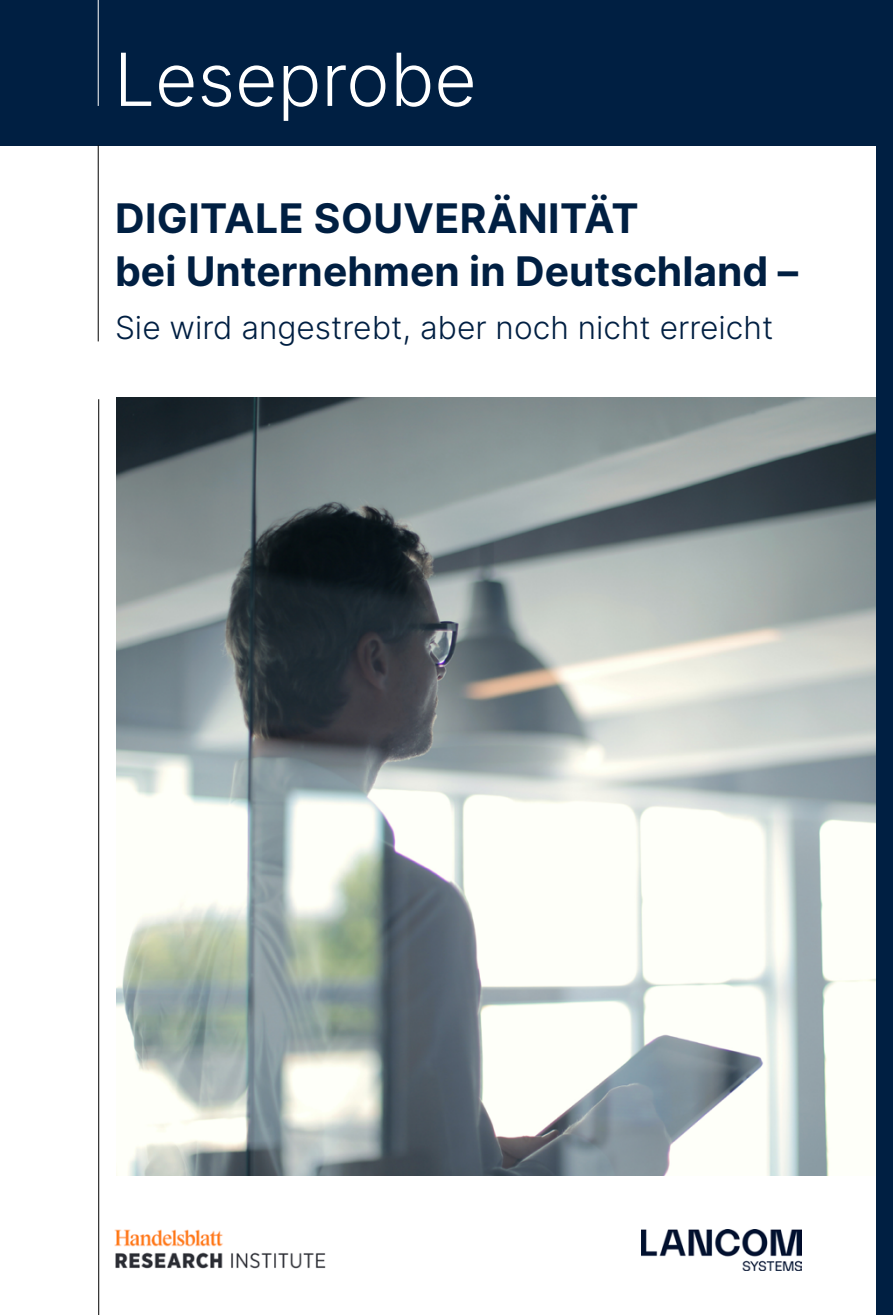
<style>
.page{position:relative;width:893px;height:1315px;background:#fff}
.page>*{position:absolute;margin:0;border:0;box-sizing:border-box;transform-origin:0 0}
.t1{font:300 73.15px "Inter";color:#fff}
.t2{font:700 40.77px/53px "Inter";color:#001f42}
.t3{font:300 31.68px "Inter";color:#001f42}
</style>
<div class="page">
<div style="left:0;top:0;width:893px;height:145px;background:#001f42"></div>
<img style="left:114px;top:1229px;width:212px;height:40px">
<img style="left:641px;top:1229px;width:161px;height:41px">
<hr style="left:98px;top:0;width:1px;height:106px;background:#fff">
<hr style="left:98px;top:399px;width:1px;height:916px;background:#000">
<img style="left:117px;top:398px;width:759px;height:777px">
<hr style="left:98px;top:145px;width:1px;height:196px;background:#000">
<div style="left:876px;top:139px;width:17px;height:1176px;background:#001f42"></div>
<h1 class="t1" style="left:114px;top:28px;width:364px">Leseprobe</h1>
<p class="t2" style="left:115px;top:190px;width:685px">DIGITALE SOUVERÄNITÄT<br>bei Unternehmen in Deutschland –</p>
<p class="t3" style="left:115px;top:305px;width:660px">Sie wird angestrebt, aber noch nicht erreicht</p>
</div>
